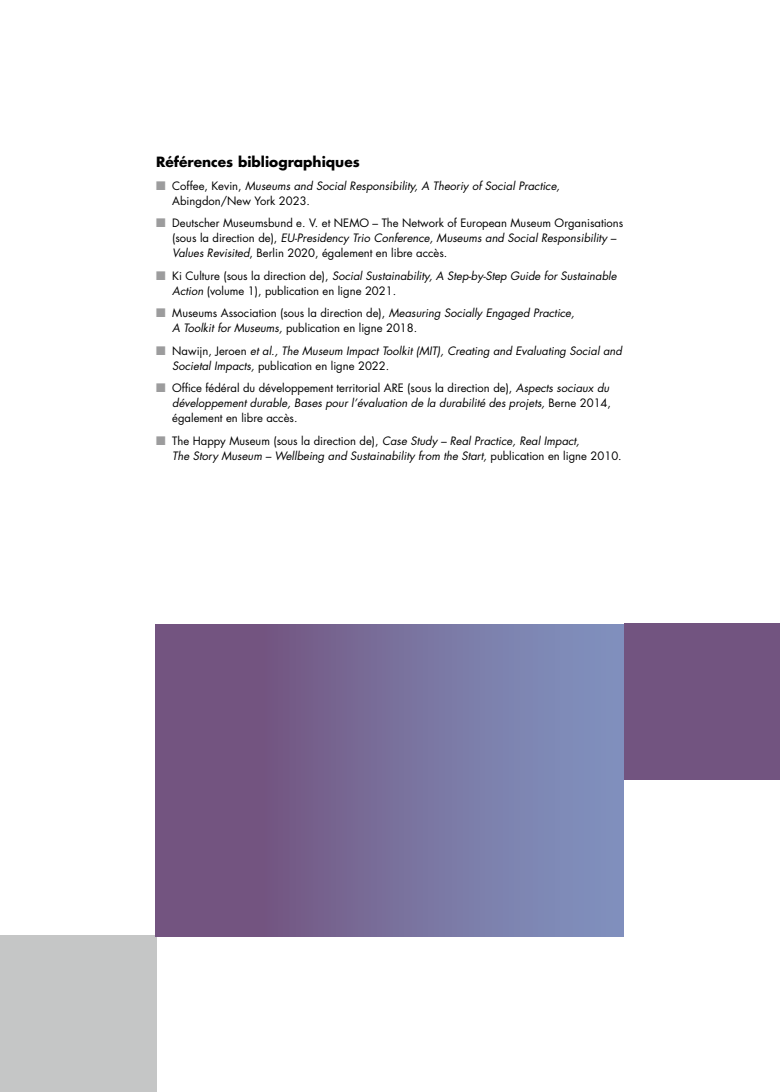
<style>
.page{position:relative;width:780px;height:1092px;background:#fff}
.page>*{position:absolute;margin:0;border:0;box-sizing:border-box;transform-origin:0 0}
.t1{font:700 13.75px "Futura Std";color:#000}
.t2{font:11.25px/15px "Futura Std";color:#000}
.t3{font:italic 11.25px/15px "Futura Std";color:#000}
.s1{color:#9c9c9d}
.s2{font-style:normal}
.s3{font-style:italic}
</style>
<div class="page">
<div style="left:0;top:935px;width:156px;height:156px;background:#c5c6c6"></div>
<div style="left:624px;top:624px;width:156px;height:156px;background:#725480"></div>
<div style="left:156px;top:624px;width:468px;height:311px;background:linear-gradient(to right,#714a76,#8193c0)"></div>
<p class="t1" style="left:156px;top:153px;width:205px">Références bibliographiques</p>
<p class="t3" style="left:172px;top:178px;width:389px;text-indent:-16px"><span class="s1">■</span> <span class="s2">Coffee, Kevin,</span> Museums and Social Responsibility, A Theoriy of Social Practice,<br><span class="s2">Abingdon/New York 2023.</span></p>
<p class="t2" style="left:172px;top:216px;width:452px;text-indent:-16px"><span class="s1">■</span> Deutscher Museumsbund e. V. et NEMO – The Network of European Museum Organisations (sous la direction de), <span class="s3">EU-Presidency Trio Conference, Museums and Social Responsibility –<br>Values Revisited</span>, Berlin 2020, également en libre accès.</p>
<p class="t2" style="left:172px;top:268px;width:446px;text-indent:-16px"><span class="s1">■</span> Ki Culture (sous la direction de), <span class="s3">Social Sustainability, A Step-by-Step Guide for Sustainable<br>Action</span> (volume 1), publication en ligne 2021.</p>
<p class="t2" style="left:172px;top:306px;width:404px;text-indent:-16px"><span class="s1">■</span> Museums Association (sous la direction de), <span class="s3">Measuring Socially Engaged Practice,<br>A Toolkit for Museums,</span> publication en ligne 2018.</p>
<p class="t3" style="left:172px;top:343px;width:451px;text-indent:-16px"><span class="s1">■</span> <span class="s2">Nawijn, Jeroen</span> et al., The Museum Impact Toolkit (MIT), Creating and Evaluating Social and<br>Societal Impacts, <span class="s2">publication en ligne 2022.</span></p>
<p class="t2" style="left:172px;top:381px;width:440px;text-indent:-16px"><span class="s1">■</span> Office fédéral du développement territorial ARE (sous la direction de), <span class="s3">Aspects sociaux du développement durable, Bases pour l’évaluation de la durabilité des projets,</span> Berne 2014, également en libre accès.</p>
<p class="t3" style="left:172px;top:433px;width:451px;text-indent:-16px"><span class="s1">■</span> <span class="s2">The Happy Museum (sous la direction de),</span> Case Study – Real Practice, Real Impact,<br>The Story Museum – Wellbeing and Sustainability from the Start, <span class="s2">publication en ligne 2010.</span></p>
</div>
